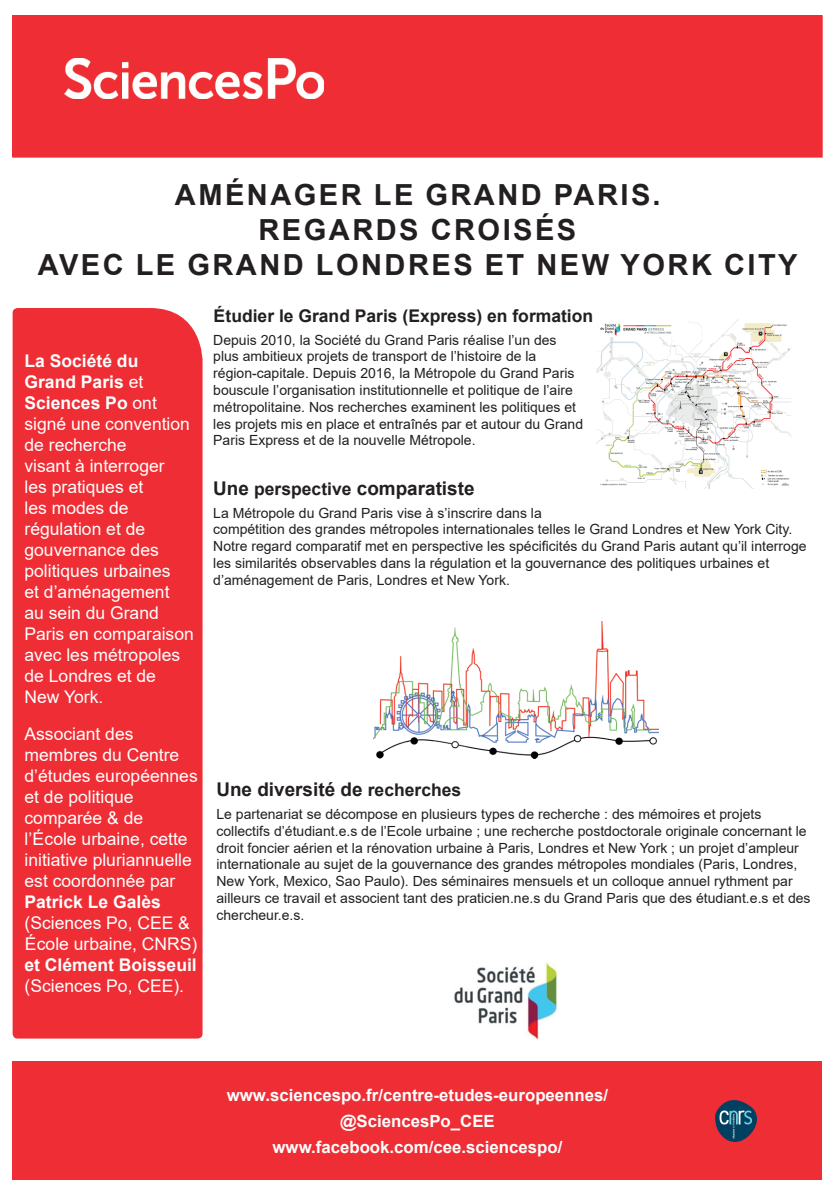
<style>
.page{position:relative;width:835px;height:1180px;background:#fff}
.page>*{position:absolute;margin:0;border:0;box-sizing:border-box;transform-origin:0 0}
.t1{font:700 29.05px/34.9px "Arial";letter-spacing:.085em;color:#231f20;text-align:center}
.t2{font:700 18.9px "Arial";color:#231f20}
.t3{font:17.5px/21px "Arial";color:#fff}
.t4{font:700 17.5px "Arial";color:#231f20}
.t5{font:700 17.5px "Arial";color:#fff}
.t6{font:700 16.8px/26.2px "Arial";color:#fff;text-align:center}
.t7{font:14px/16.8px "Arial";color:#231f20}
.s1{font-size:17.5px}
.s2{font-weight:700}
</style>
<div class="page">
<div style="left:13px;top:1062px;width:809px;height:118px;background:#ee2d34"></div>
<div style="left:13px;top:308px;width:189px;height:730px;background:#ee2d34"></div>
<div style="left:13px;top:16px;width:809px;height:141px;background:#ee2d34"></div>
<img style="left:715px;top:1100px;width:41px;height:41px">
<img style="left:454px;top:962px;width:104px;height:76px">
<img style="left:373px;top:621px;width:285px;height:137px">
<img style="left:596px;top:319px;width:196px;height:169px">
<img style="left:64px;top:58px;width:259px;height:41px">
<h1 class="t1" style="left:38px;top:178px;width:761px">AMÉNAGER LE GRAND PARIS.<br>REGARDS CROISÉS<br>AVEC LE GRAND LONDRES ET NEW YORK CITY</h1>
<p class="t4" style="left:213px;top:303px;width:381px">Étudier le Grand Paris (Express) en formation</p>
<p class="t7" style="left:213px;top:331px;width:371px">Depuis 2010, la Société du Grand Paris réalise l’un des plus ambitieux projets de transport de l’histoire de la région-capitale. Depuis 2016, la Métropole du Grand Paris bouscule l’organisation institutionnelle et politique de l’aire métropolitaine. Nos recherches examinent les politiques et les projets mis en place et entraînés par et autour du Grand Paris Express et de la nouvelle Métropole.</p>
<h2 class="t2" style="left:213px;top:475px;width:263px">Une <span class="s1">perspective</span> comparatiste</h2>
<p class="t7" style="left:213px;top:504px;width:594px">La Métropole du Grand Paris vise à s’inscrire dans la<br>compétition des grandes métropoles internationales telles le Grand Londres et New York City.<br>Notre regard comparatif met en perspective les spécificités du Grand Paris autant qu’il interroge les similarités observables dans la régulation et la gouvernance des politiques urbaines et d’aménagement de Paris, Londres et New York.</p>
<p class="t3" style="left:25px;top:350px;width:171px"><span class="s2">La Société du<br>Grand Paris</span> et<br><span class="s2">Sciences Po</span> ont signé une convention de recherche<br>visant à interroger<br>les pratiques et<br>les modes de régulation et de gouvernance des politiques urbaines<br>et d’aménagement<br>au sein du Grand<br>Paris en comparaison avec les métropoles de Londres et de<br>New York.</p>
<p class="t3" style="left:25px;top:723px;width:175px">Associant des membres du Centre d’études européennes et de politique comparée &amp; de l’École urbaine, cette initiative pluriannuelle est coordonnée par</p>
<p class="t5" style="left:25px;top:889px;width:138px">Patrick Le Galès</p>
<p class="t3" style="left:25px;top:912px;width:174px">(Sciences Po, CEE &amp;<br>École urbaine, CNRS)</p>
<p class="t5" style="left:25px;top:952px;width:174px">et Clément Boisseuil</p>
<p class="t3" style="left:25px;top:975px;width:161px">(Sciences Po, CEE).</p>
<h2 class="t2" style="left:216px;top:776px;width:246px">Une diversité de <span class="s1">recherches</span></h2>
<p class="t7" style="left:216px;top:805px;width:595px">Le partenariat se décompose en plusieurs types de recherche : des mémoires et projets collectifs d’étudiant.e.s de l’Ecole urbaine ; une recherche postdoctorale originale concernant le droit foncier aérien et la rénovation urbaine à Paris, Londres et New York ; un projet d’ampleur internationale au sujet de la gouvernance des grandes métropoles mondiales (Paris, Londres, New York, Mexico, Sao Paulo). Des séminaires mensuels et un colloque annuel rythment par ailleurs ce travail et associent tant des praticien.ne.s du Grand Paris que des étudiant.e.s et des chercheur.e.s.</p>
<p class="t6" style="left:227px;top:1082px;width:383px">www.sciencespo.fr/centre-etudes-europeennes/ @SciencesPo_CEE www.facebook.com/cee.sciencespo/</p>
</div>
